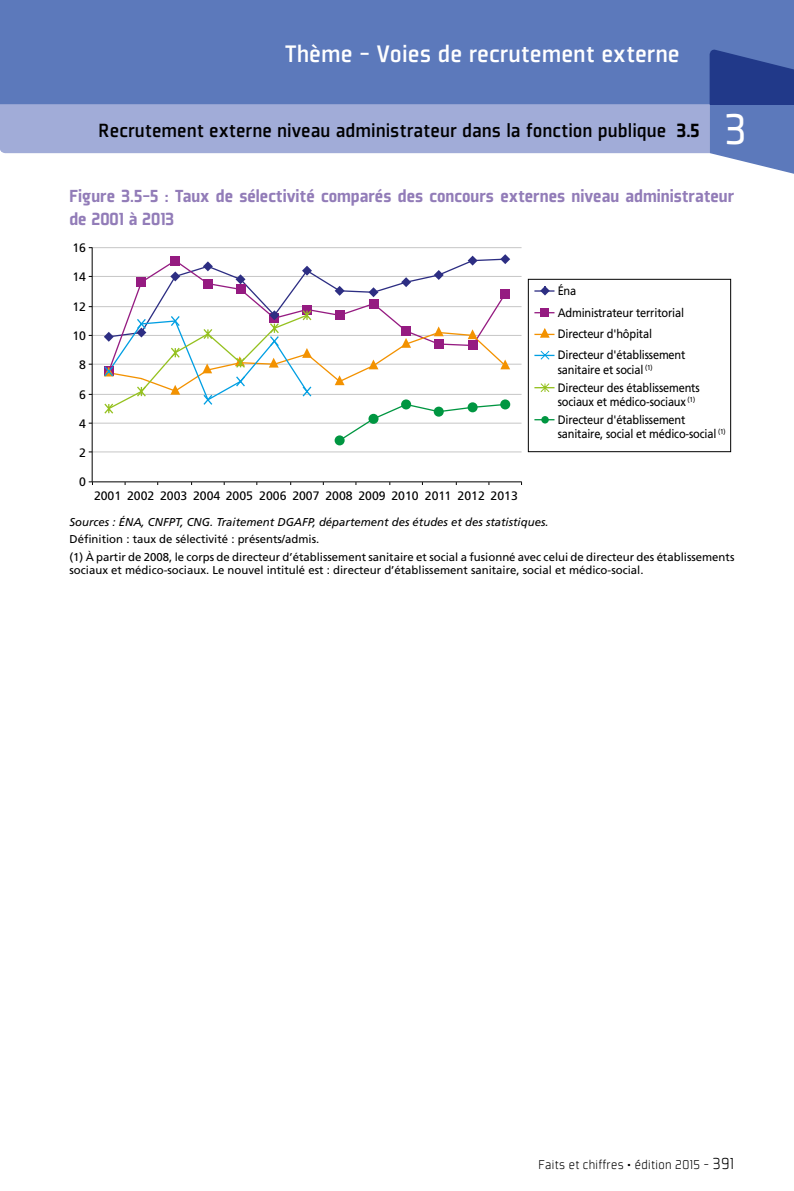
<style>
.page{position:relative;width:794px;height:1191px;background:#fff}
.page>*{position:absolute;margin:0;border:0;box-sizing:border-box;transform-origin:0 0}
.t1{font:47.25px "Plexes";color:#fff}
.t2{font:500 26.25px "Plexes";color:#fff}
.t3{font:500 21px "Plexes";color:#000}
.t4{font:900 19.25px/23.1px "Plexes";color:#927cb8}
.t5{font:300 14px "Plexes";letter-spacing:-.02em;color:#000}
.t6{font:12.25px/22.4px "Frutiger";letter-spacing:-.015em;color:#000;scale:.9 1}
.t7{font:12.25px "Frutiger";letter-spacing:-.015em;color:#000}
.t8{font:11.38px/17.3px "Frutiger";color:#000}
.t9{font:italic 11.38px "Frutiger LT Std";color:#000}
.s1{font-weight:900}
.s2{font-size:17.5px}
</style>
<div class="page">
<div style="left:0;top:0;width:794px;height:104px;background:#5c79bb"></div>
<svg style="left:0;top:50px;width:794px;height:124px"></svg>
<hr style="left:92px;top:451px;width:429px;height:1px;background:#c6c6c6">
<hr style="left:92px;top:423px;width:429px;height:1px;background:#c6c6c6">
<hr style="left:92px;top:394px;width:429px;height:1px;background:#c6c6c6">
<hr style="left:92px;top:364px;width:429px;height:1px;background:#c6c6c6">
<hr style="left:92px;top:335px;width:429px;height:1px;background:#c6c6c6">
<hr style="left:92px;top:306px;width:429px;height:1px;background:#c6c6c6">
<hr style="left:92px;top:276px;width:429px;height:1px;background:#c6c6c6">
<hr style="left:92px;top:247px;width:429px;height:1px;background:#c6c6c6">
<hr style="left:92px;top:247px;width:1px;height:235px;background:#000">
<hr style="left:92px;top:481px;width:430px;height:1px;background:#000">
<div style="left:334px;top:435px;width:11px;height:10px;background:#009641;border-radius:50%"></div>
<div style="left:528px;top:279px;width:203px;height:173px;border:1px solid #000"></div>
<div style="left:540px;top:308px;width:9px;height:8px;background:#951b81"></div>
<div style="left:541px;top:416px;width:8px;height:7px;background:#009641;border-radius:50%"></div>
<svg style="left:535px;top:286px;width:19px;height:10px"></svg>
<svg style="left:535px;top:328px;width:19px;height:10px"></svg>
<svg style="left:535px;top:350px;width:19px;height:10px"></svg>
<svg style="left:535px;top:383px;width:19px;height:9px"></svg>
<svg style="left:103px;top:254px;width:407px;height:188px"></svg>
<h2 class="t2" style="left:285px;top:40px;width:396px">Thème - Voies de recrutement externe</h2>
<h3 class="t3" style="left:99px;top:119px;width:602px">Recrutement externe niveau administrateur dans la fonction publique <span class="s1">3.5</span></h3>
<h1 class="t1" style="left:724px;top:104px;width:24px">3</h1>
<h3 class="t4" style="left:69px;top:184px;width:666px">Figure 3.5-5 : Taux de sélectivité comparés des concours externes niveau administrateur de 2001 à 2013</h3>
<p class="t7" style="left:72px;top:240px;width:15px">16</p>
<p class="t7" style="left:72px;top:270px;width:15px">14</p>
<p class="t7" style="left:72px;top:299px;width:15px">12</p>
<p class="t7" style="left:72px;top:328px;width:15px">10</p>
<p class="t7" style="left:79px;top:358px;width:8px">8</p>
<p class="t7" style="left:79px;top:387px;width:8px">6</p>
<p class="t7" style="left:79px;top:416px;width:8px">4</p>
<p class="t7" style="left:79px;top:446px;width:8px">2</p>
<p class="t7" style="left:79px;top:475px;width:8px">0</p>
<p class="t7" style="left:94px;top:489px;width:425px">2001 2002 2003 2004 2005 2006 2007 2008 2009 2010 2011 2012 2013</p>
<p class="t6" style="left:557px;top:279px;width:142px">Éna<br>Administrateur territorial</p>
<p class="t6" style="left:557px;top:323px;width:143px;line-height:21.2px">Directeur d'hôpital<br>Directeur d'établissement</p>
<p class="t6" style="left:557px;top:361px;width:159px;line-height:17.5px">sanitaire et social <sup>(1)<br></sup>Directeur des établissements</p>
<p class="t6" style="left:557px;top:393px;width:154px;line-height:17.3px">sociaux et médico-sociaux <sup>(1)<br></sup>Directeur d'établissement</p>
<p class="t6" style="left:557px;top:423px;width:188px">sanitaire, social et médico-social <sup>(1)</sup></p>
<p class="t9" style="left:69px;top:515px;width:480px">Sources : ÉNA, CNFPT, CNG. Traitement DGAFP, département des études et des statistiques.</p>
<p class="t8" style="left:69px;top:530px;width:666px">Définition : taux de sélectivité : présents/admis.<br>(1) À partir de 2008, le corps de directeur d’établissement sanitaire et social a fusionné avec celui de directeur des établissements</p>
<p class="t8" style="left:69px;top:562px;width:575px">sociaux et médico-sociaux. Le nouvel intitulé est : directeur d’établissement sanitaire, social et médico-social.</p>
<p class="t5" style="left:538px;top:1157px;width:198px">Faits et chiffres • édition 2015 - <span class="s2">391</span></p>
</div>
